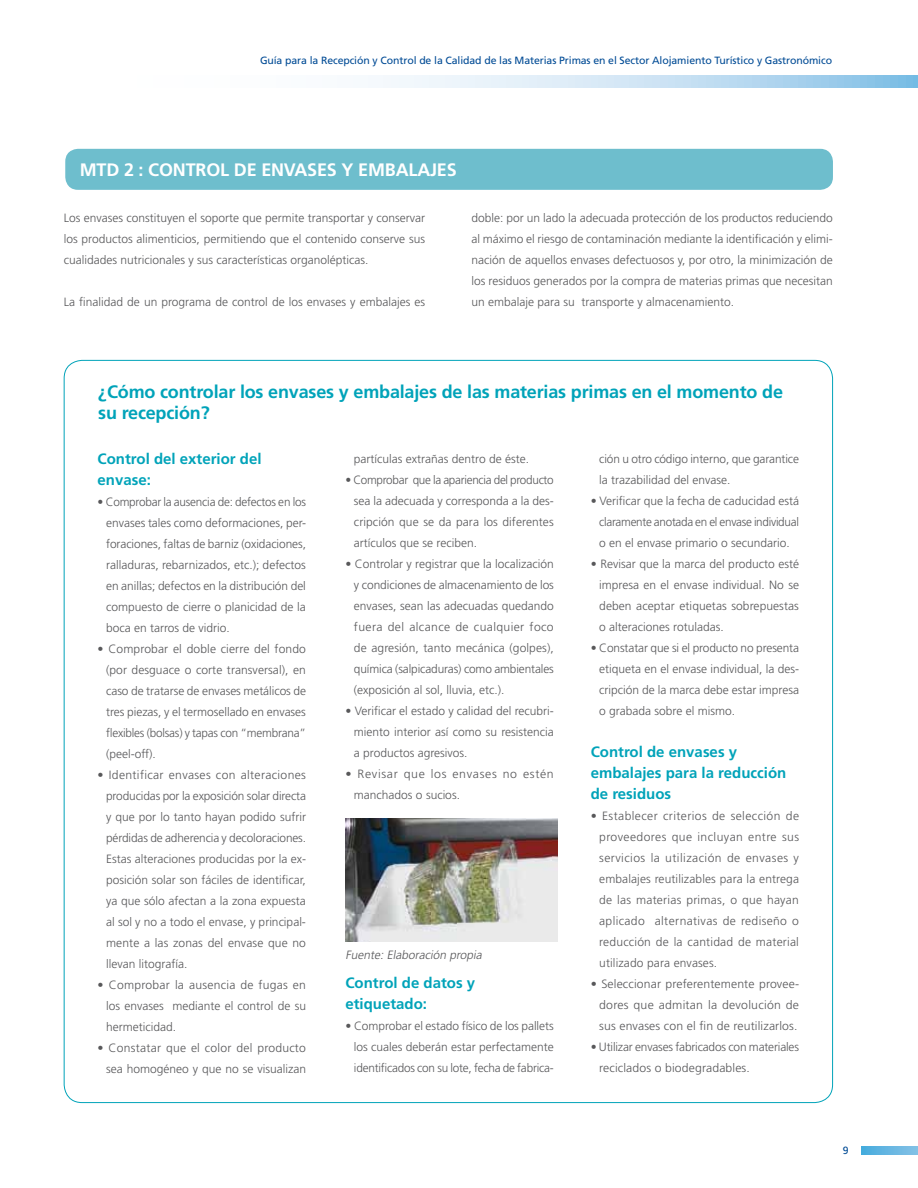
<style>
.page{position:relative;width:918px;height:1188px;background:#fff}
.page>*{position:absolute;margin:0;border:0;box-sizing:border-box;transform-origin:0 0}
.t1{font:700 18px/21px "Frutiger";letter-spacing:-.01em;color:#00a3b9}
.t2{font:700 18px "Frutiger";color:#fff}
.t3{font:700 15px/21px "Frutiger";color:#00a3b9}
.t4{font:300 12px/21px "Frutiger";color:#58585a;text-align:justify}
.t5{font:300 12px/21px "Frutiger";letter-spacing:.055em;color:#58585a}
.t6{font:italic 300 12px "Frutiger";color:#58585a}
.t7{font:10.5px "Frutiger";letter-spacing:-.01em;color:#004b95}
</style>
<div class="page">
<svg style="left:383px;top:76px;width:535px;height:11px;background:#c5e0f2"></svg>
<svg style="left:861px;top:1146px;width:57px;height:9px"></svg>
<div style="left:65px;top:149px;width:768px;height:41px;background:#6ebecd;border-radius:13px"></div>
<img style="left:345px;top:819px;width:213px;height:122px">
<p class="t7" style="left:260px;top:54px;width:574px">Guía para la Recepción y Control de la Calidad de las Materias Primas en el Sector Alojamiento Turístico y Gastronómico</p>
<h1 class="t2" style="left:80px;top:160px;width:81px">mtd 2 : CONTROL</h1>
<h1 class="t2" style="left:234px;top:160px;width:72px">DE ENVASES</h1>
<h1 class="t2" style="left:342px;top:160px;width:55px">Y EMBALAJES</h1>
<p class="t4" style="left:64px;top:207px;width:363px">Los envases constituyen el soporte que permite transportar y conservar los productos alimenticios, permitiendo que el contenido conserve sus cualidades nutricionales y sus características organolépticas.</p>
<p class="t4" style="left:64px;top:291px;width:363px">La finalidad de un programa de control de los envases y embalajes es</p>
<p class="t4" style="left:472px;top:207px;width:363px">doble: por un lado la adecuada protección de los productos reduciendo al máximo el riesgo de contaminación mediante la identificación y elimi&shy;nación de aquellos envases defectuosos y, por otro, la minimización de los residuos generados por la compra de materias primas que necesitan un embalaje para su transporte y almacenamiento.</p>
<h1 class="t1" style="left:98px;top:382px;width:686px">¿Cómo controlar los envases y embalajes de las materias primas en el momento de su recepción?</h1>
<p class="t4" style="left:599px;top:448px;width:201px">ción u otro código interno, que garantice la trazabilidad del envase.</p>
<p class="t4" style="left:599px;top:490px;width:201px;text-indent:-9px">• Verificar que la fecha de caducidad está claramente anotada en el envase individual o en el envase primario o secundario.</p>
<p class="t4" style="left:599px;top:553px;width:201px;text-indent:-9px">• Revisar que la marca del producto esté impresa en el envase individual. No se deben aceptar etiquetas sobrepuestas o alteraciones rotuladas.</p>
<p class="t4" style="left:599px;top:637px;width:201px;text-indent:-9px">• Constatar que si el producto no presenta etiqueta en el envase individual, la des&shy;cripción de la marca debe estar impresa o grabada sobre el mismo.</p>
<p class="t3" style="left:591px;top:741px;width:197px">Control de envases y embalajes para la reducción de residuos</p>
<p class="t4" style="left:599px;top:805px;width:201px;text-indent:-9px">• Establecer criterios de selección de proveedores que incluyan entre sus servicios la utilización de envases y embalajes reutilizables para la entrega de las materias primas, o que hayan aplicado alternativas de rediseño o reducción de la cantidad de material utilizado para envases.</p>
<p class="t4" style="left:599px;top:973px;width:201px;text-indent:-9px">• Seleccionar preferentemente provee&shy;dores que admitan la devolución de sus envases con el fin de reutilizarlos.</p>
<p class="t4" style="left:599px;top:1036px;width:201px;text-indent:-9px">• Utilizar envases fabricados con materiales reciclados o biodegradables.</p>
<p class="t3" style="left:98px;top:448px;width:165px">Control del exterior del envase:</p>
<p class="t4" style="left:106px;top:491px;width:201px;text-indent:-9px">• Comprobar la ausencia de: defectos en los envases tales como deformaciones, per&shy;foraciones, faltas de barniz (oxidaciones, ralladuras, rebarnizados, etc.); defectos en anillas; defectos en la distribución del compuesto de cierre o planicidad de la boca en tarros de vidrio.</p>
<p class="t4" style="left:106px;top:638px;width:201px;text-indent:-9px">• Comprobar el doble cierre del fondo (por desguace o corte transversal), en caso de tratarse de envases metálicos de tres piezas, y el termosellado en envases flexibles (bolsas) y tapas con “membrana” (peel-off).</p>
<p class="t4" style="left:106px;top:764px;width:201px;text-indent:-9px">• Identificar envases con alteraciones producidas por la exposición solar directa y que por lo tanto hayan podido sufrir pérdidas de adherencia y decoloraciones.<br>Estas alteraciones producidas por la ex&shy;posición solar son fáciles de identificar, ya que sólo afectan a la zona expuesta al sol y no a todo el envase, y principal&shy;mente a las zonas del envase que no llevan litografía.</p>
<p class="t4" style="left:106px;top:974px;width:201px;text-indent:-9px">• Comprobar la ausencia de fugas en los envases mediante el control de su hermeticidad.</p>
<p class="t4" style="left:98px;top:1037px;width:210px;text-align:right">• Constatar que el color del producto sea homogéneo y que no se visualizan</p>
<p class="t4" style="left:354px;top:448px;width:177px">partículas extrañas dentro de éste.</p>
<p class="t4" style="left:354px;top:469px;width:201px;text-indent:-9px">• Comprobar que la apariencia del producto sea la adecuada y corresponda a la des&shy;cripción que se da para los diferentes artículos que se reciben.</p>
<p class="t4" style="left:354px;top:553px;width:201px;text-indent:-9px">• Controlar y registrar que la localización y condiciones de almacenamiento de los envases, sean las adecuadas quedando fuera del alcance de cualquier foco de agresión, tanto mecánica (golpes), química (salpicaduras) como ambientales (exposición al sol, lluvia, etc.).</p>
<p class="t4" style="left:354px;top:700px;width:201px;text-indent:-9px">• Verificar el estado y calidad del recubri&shy;miento interior así como su resistencia a productos agresivos.</p>
<p class="t5" style="left:354px;top:763px;width:201px;text-indent:-9px">• Revisar que los envases no estén manchados o sucios.</p>
<p class="t6" style="left:345px;top:948px;width:140px">Fuente: Elaboración propia</p>
<p class="t3" style="left:345px;top:972px;width:131px">Control de datos y etiquetado:</p>
<p class="t4" style="left:354px;top:1015px;width:201px;text-indent:-9px">• Comprobar el estado físico de los pallets los cuales deberán estar perfectamente identificados con su lote, fecha de fabrica-</p>
<p class="t7" style="left:843px;top:1145px;width:7px">9</p>
</div>
